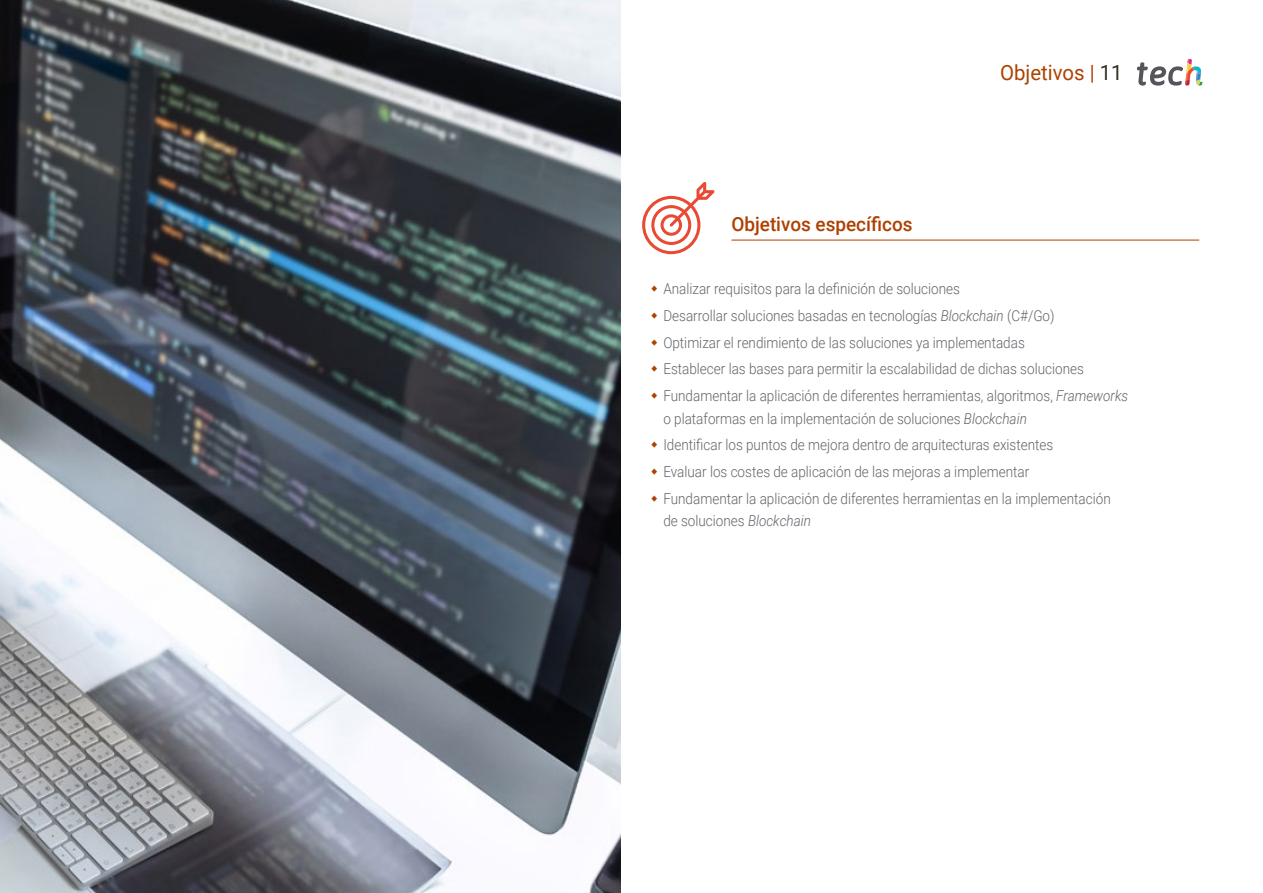
<style>
.page{position:relative;width:1263px;height:893px;background:#fff}
.page>*{position:absolute;margin:0;border:0;box-sizing:border-box;transform-origin:0 0}
.t1{font:21px "Roboto";color:#ae4000}
.t2{font:500 19.5px "Roboto";color:#ae4000}
.t3{font:300 15px/26.7px "Roboto";color:#61646a;scale:.9 1}
.s1{color:#312e20}
.s2{font-style:italic}
</style>
<div class="page">
<hr style="left:731px;top:240px;width:468px;height:1px;background:#ae4000">
<svg style="left:1137px;top:59px;width:65px;height:27px"></svg>
<svg style="left:642px;top:182px;width:72px;height:72px"></svg>
<img style="left:0;top:0;width:621px;height:893px">
<h2 class="t2" style="left:731px;top:210px;width:183px">Objetivos específicos</h2>
<h1 class="t1" style="left:1000px;top:57px;width:124px">Objetivos | <span class="s1">11</span></h1>
<p class="t3" style="left:663px;top:275px;width:518px">Analizar requisitos para la definición de soluciones<br>Desarrollar soluciones basadas en tecnologías <span class="s2">Blockchain</span> (C#/Go)<br>Optimizar el rendimiento de las soluciones ya implementadas<br>Establecer las bases para permitir la escalabilidad de dichas soluciones Fundamentar la aplicación de diferentes herramientas, algoritmos, <span class="s2">Frameworks</span></p>
<p class="t3" style="left:663px;top:404px;width:499px">o plataformas en la implementación de soluciones <span class="s2">Blockchain<br></span>Identificar los puntos de mejora dentro de arquitecturas existentes<br>Evaluar los costes de aplicación de las mejoras a implementar Fundamentar la aplicación de diferentes herramientas en la implementación</p>
<p class="t3" style="left:663px;top:507px;width:166px">de soluciones <span class="s2">Blockchain</span></p>
</div>
